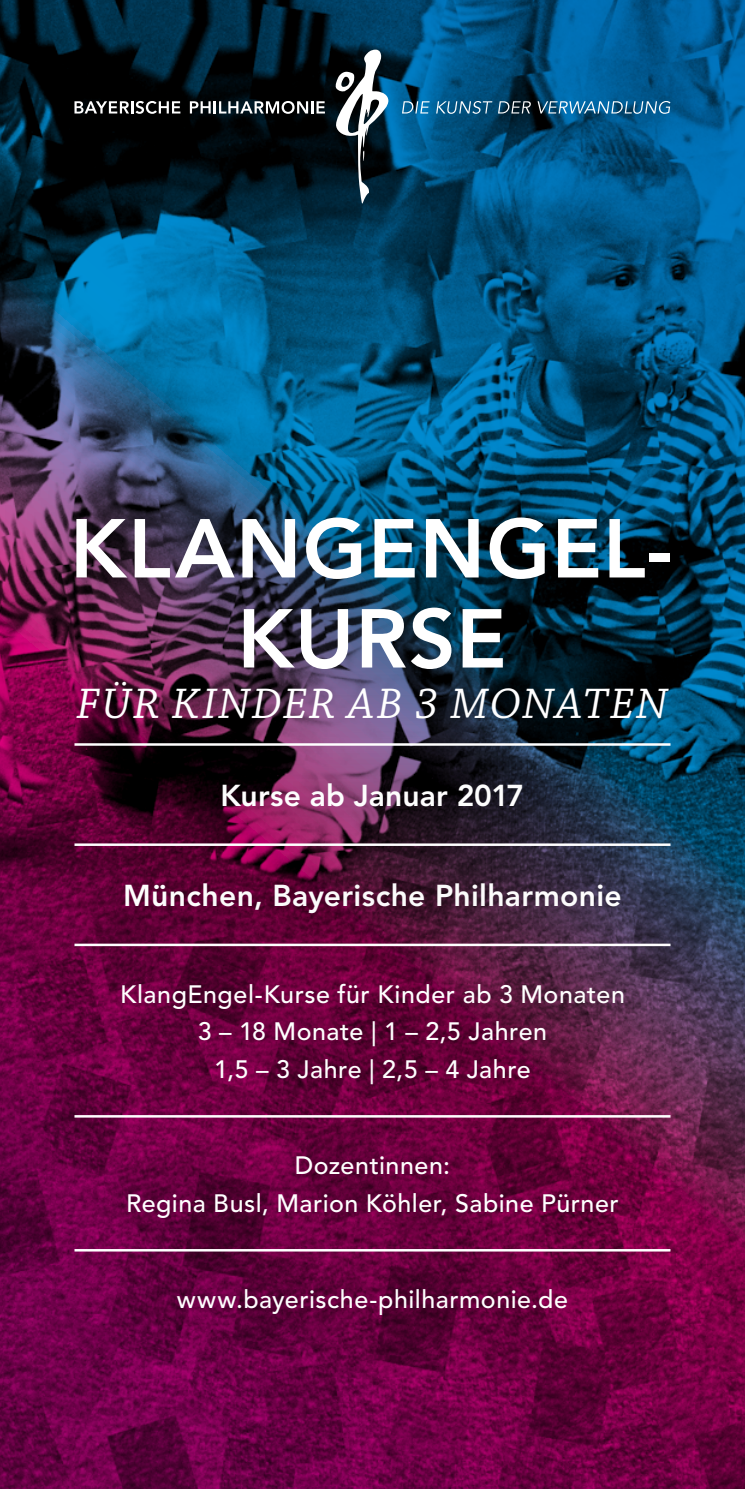
<style>
.page{position:relative;width:745px;height:1489px;background:#fff}
.page>*{position:absolute;margin:0;border:0;box-sizing:border-box;transform-origin:0 0}
.t1{font:800 82.5px/90px "Avenir LT Std";letter-spacing:.01em;color:#fff;text-align:center}
.t2{font:italic 45px "Chaparral Pro";letter-spacing:.04em;color:#fff}
.t3{font:800 30px "Avenir LT Std";letter-spacing:.01em;color:#fff}
.t4{font:500 25px/37.5px "Avenir LT Std";letter-spacing:.02em;color:#fff;text-align:center}
</style>
<div class="page">
<img style="left:0;top:0;width:744px;height:1488px">
<div style="left:85px;top:1179px;width:574px;height:243px;background:#000;opacity:.8"></div>
<div style="left:133px;top:1241px;width:479px;height:117px;background:#000;opacity:.85"></div>
<div style="left:23px;top:768px;width:694px;height:256px;background:#000;opacity:.8"></div>
<div style="left:76px;top:834px;width:591px;height:125px;background:#000;opacity:.85"></div>
<div style="left:27px;top:873px;width:687px;height:314px;background:#000;opacity:.8"></div>
<div style="left:74px;top:935px;width:594px;height:193px;background:#000;opacity:.85"></div>
<div style="left:31px;top:1047px;width:675px;height:277px;background:#000;opacity:.8"></div>
<div style="left:80px;top:1108px;width:580px;height:155px;background:#000;opacity:.85"></div>
<div style="left:122px;top:671px;width:496px;height:252px;background:#000;opacity:.8"></div>
<div style="left:173px;top:734px;width:395px;height:123px;background:#000;opacity:.85"></div>
<div style="left:0;top:425px;width:744px;height:384px;background:#000;opacity:.8"></div>
<hr style="left:74px;top:843px;width:596px;height:2px;background:#fff">
<hr style="left:74px;top:743px;width:596px;height:2px;background:#fff">
<hr style="left:74px;top:943px;width:596px;height:3px;background:#fff">
<hr style="left:74px;top:1114px;width:596px;height:3px;background:#fff">
<hr style="left:74px;top:1248px;width:596px;height:3px;background:#fff">
<svg style="left:335px;top:50px;width:53px;height:154px"></svg>
<svg style="left:74px;top:101px;width:106px;height:13px"></svg>
<svg style="left:190px;top:101px;width:135px;height:13px"></svg>
<svg style="left:402px;top:101px;width:27px;height:12px"></svg>
<svg style="left:436px;top:101px;width:94px;height:13px"></svg>
<svg style="left:537px;top:101px;width:133px;height:13px;background:#4280a6"></svg>
<h1 class="t1" style="left:70px;top:504px;width:604px">KLANGENGEL-<br>KURSE</h1>
<h2 class="t2" style="left:76px;top:678px;width:592px">FÜR KINDER AB 3 MONATEN</h2>
<p class="t3" style="left:220px;top:777px;width:305px">Kurse ab Januar 2017</p>
<p class="t3" style="left:123px;top:877px;width:500px">München, Bayerische Philharmonie</p>
<p class="t4" style="left:120px;top:975px;width:506px">KlangEngel-Kurse für Kinder ab 3 Monaten<br>3 – 18 Monate | 1 – 2,5 Jahren<br>1,5 – 3 Jahre | 2,5 – 4 Jahre</p>
<p class="t4" style="left:126px;top:1147px;width:494px">Dozentinnen:<br>Regina Busl, Marion Köhler, Sabine Pürner</p>
<p class="t4" style="left:177px;top:1280px;width:392px">www.bayerische-philharmonie.de</p>
</div>
